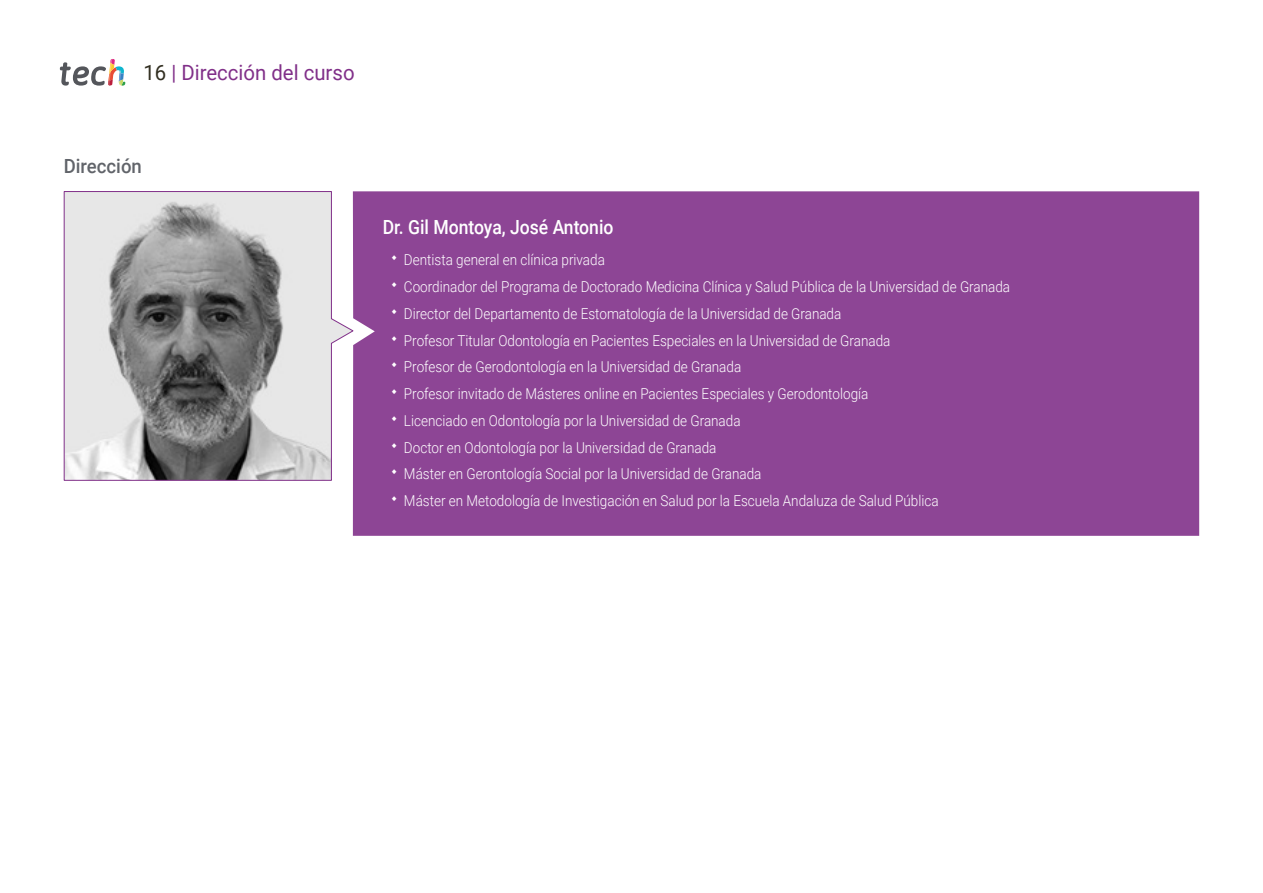
<style>
.page{position:relative;width:1263px;height:893px;background:#fff}
.page>*{position:absolute;margin:0;border:0;box-sizing:border-box;transform-origin:0 0}
.t1{font:21px "Roboto";color:#813089}
.t2{font:500 19.5px "Roboto";color:#fff;scale:.9 1}
.t3{font:500 19.5px "Roboto";color:#61646a;scale:.95 1}
.t4{font:300 15px/26.7px "Roboto";color:#fff;scale:.9 1}
.s1{color:#312e20}
</style>
<div class="page">
<div style="left:353px;top:191px;width:846px;height:345px;background:#8d4595"></div>
<svg style="left:60px;top:59px;width:65px;height:27px"></svg>
<svg style="left:64px;top:191px;width:290px;height:290px;background:#b3b2b3"></svg>
<svg style="left:392px;top:255px;width:5px;height:5px"></svg>
<svg style="left:392px;top:282px;width:5px;height:5px"></svg>
<svg style="left:392px;top:309px;width:5px;height:5px"></svg>
<svg style="left:392px;top:336px;width:5px;height:5px"></svg>
<svg style="left:392px;top:362px;width:5px;height:5px"></svg>
<svg style="left:392px;top:389px;width:5px;height:5px"></svg>
<svg style="left:392px;top:416px;width:5px;height:5px"></svg>
<svg style="left:392px;top:443px;width:5px;height:5px"></svg>
<svg style="left:392px;top:469px;width:5px;height:5px"></svg>
<svg style="left:392px;top:496px;width:5px;height:5px"></svg>
<h1 class="t1" style="left:144px;top:57px;width:213px"><span class="s1">16</span> | Dirección del curso</h1>
<h2 class="t3" style="left:64px;top:152px;width:84px">Dirección</h2>
<h2 class="t2" style="left:383px;top:214px;width:258px">Dr. Gil Montoya, José Antonio</h2>
<p class="t4" style="left:404px;top:246px;width:675px">Dentista general en clínica privada<br>Coordinador del Programa de Doctorado Medicina Clínica y Salud Pública de la Universidad de Granada Director del Departamento de Estomatología de la Universidad de Granada<br>Profesor Titular Odontología en Pacientes Especiales en la Universidad de Granada<br>Profesor de Gerodontología en la Universidad de Granada<br>Profesor invitado de Másteres online en Pacientes Especiales y Gerodontología<br>Licenciado en Odontología por la Universidad de Granada<br>Doctor en Odontología por la Universidad de Granada<br>Máster en Gerontología Social por la Universidad de Granada<br>Máster en Metodología de Investigación en Salud por la Escuela Andaluza de Salud Pública</p>
</div>
